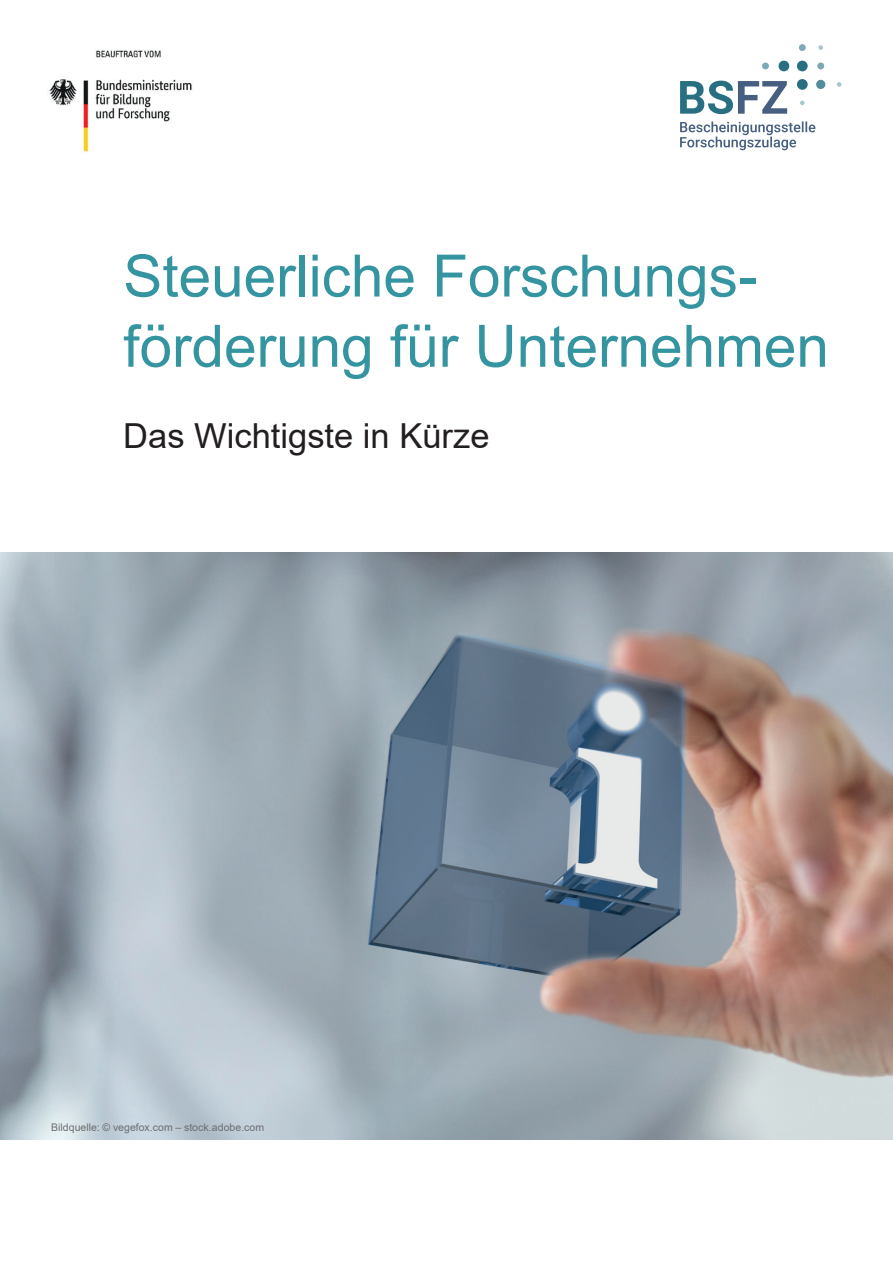
<style>
.page{position:relative;width:893px;height:1263px;background:#fff}
.page>*{position:absolute;margin:0;border:0;box-sizing:border-box;transform-origin:0 0}
.t1{font:58.5px/70.2px "Arial";color:#3494a0}
.t2{font:34.5px "Arial";color:#231f20}
.t3{font:10.5px "Arial";letter-spacing:.005em;color:#6c6d70}
</style>
<div class="page">
<img style="left:0;top:553px;width:893px;height:587px">
<img style="left:49px;top:50px;width:143px;height:102px">
<svg style="left:837px;top:82px;width:4px;height:5px"></svg>
<div style="left:797px;top:79px;width:11px;height:11px;background:#287081;border-radius:50%"></div>
<svg style="left:680px;top:81px;width:135px;height:69px"></svg>
<div style="left:816px;top:80px;width:9px;height:9px;background:#538c9b;border-radius:50%"></div>
<svg style="left:762px;top:44px;width:62px;height:28px"></svg>
<p class="t1" style="left:123px;top:240px;width:707px">Steuerliche Forschungs&shy;förderung für Unternehmen</p>
<p class="t2" style="left:123px;top:412px;width:368px">Das Wichtigste in Kürze</p>
<p class="t3" style="left:51px;top:1120px;width:215px">Bildquelle: © vegefox.com – stock.adobe.com</p>
</div>
